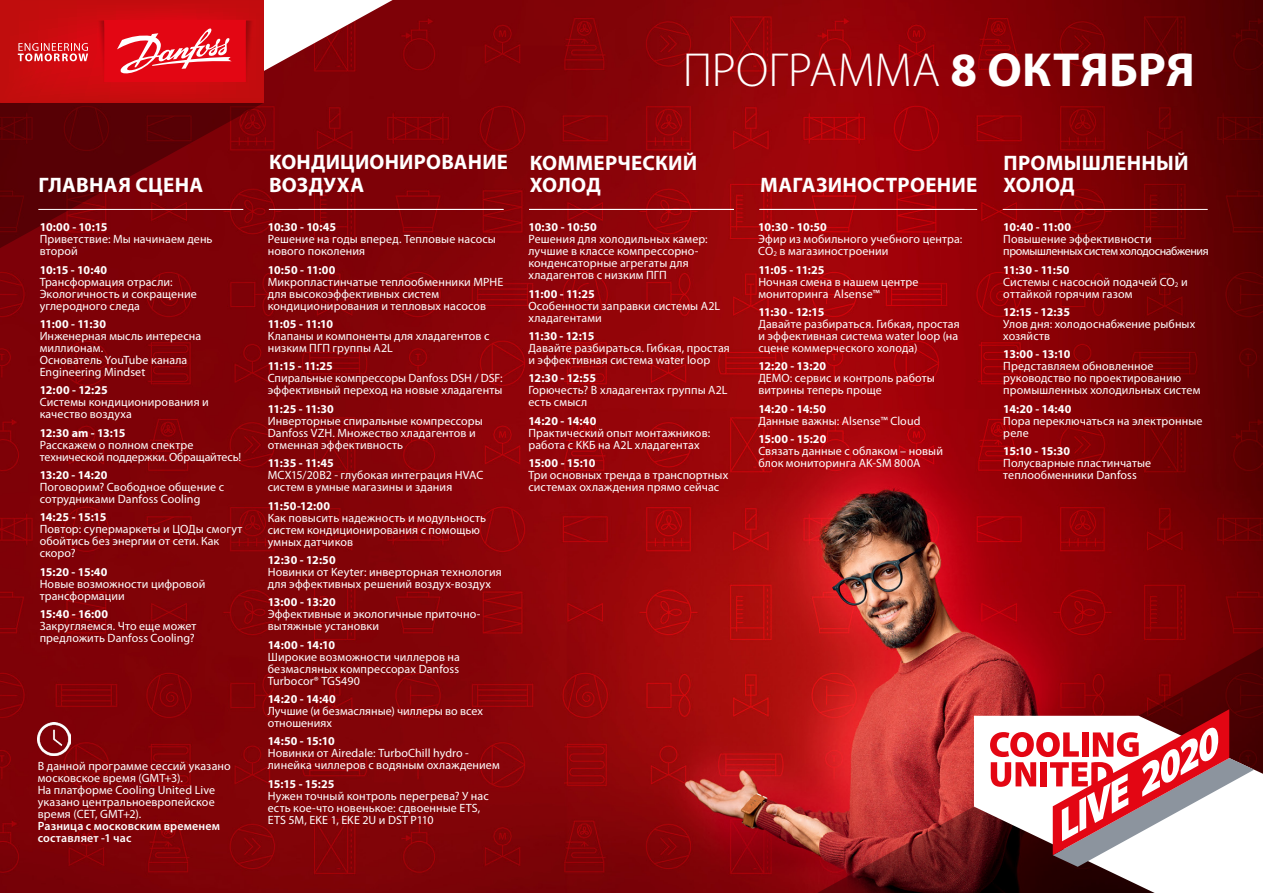
<style>
.page{position:relative;width:1263px;height:893px;background:#fff}
.page>*{position:absolute;margin:0;border:0;box-sizing:border-box;transform-origin:0 0}
.t1{font:300 48px "Myriad Pro";color:#fff}
.t2{font:700 21px/22.5px "Myriad Pro";letter-spacing:.01em;color:#fff}
.t3{font:12px/12px "Myriad Pro";letter-spacing:.01em;color:#fff}
.t4{font:700 12px "Myriad Pro";letter-spacing:-.03em;color:#fff}
.t5{font:12px/12px "Myriad Pro";letter-spacing:-.025em;color:#fff}
.t6{font:600 12px/12px "Myriad Pro";letter-spacing:.01em;color:#fff}
.s1{font-weight:700}
</style>
<div class="page">
<img style="left:0;top:0;width:1263px;height:893px">
<svg style="left:808px;top:600px;width:455px;height:293px;background:#a51f20"></svg>
<svg style="left:974px;top:716px;width:289px;height:177px"></svg>
<svg style="left:990px;top:709px;width:264px;height:158px"></svg>
<svg style="left:0;top:103px;width:263px;height:211px;background:#710006"></svg>
<svg style="left:1px;top:0;width:392px;height:103px;background:#c62e33"></svg>
<hr style="left:38px;top:209px;width:205px;height:1px;background:#fff">
<hr style="left:269px;top:209px;width:234px;height:1px;background:#fff">
<hr style="left:529px;top:209px;width:205px;height:1px;background:#fff">
<hr style="left:759px;top:209px;width:218px;height:1px;background:#fff">
<hr style="left:1003px;top:209px;width:205px;height:1px;background:#fff">
<img style="left:38px;top:723px;width:33px;height:33px">
<h1 class="t1" style="left:683px;top:41px;width:514px">ПРОГРАММА <span class="s1">8 ОКТЯБРЯ</span></h1>
<h2 class="t2" style="left:269px;top:150px;width:240px">КОНДИЦИОНИРОВАНИЕ<br>ВОЗДУХА</h2>
<h2 class="t2" style="left:530px;top:151px;width:169px">КОММЕРЧЕСКИЙ<br>ХОЛОД</h2>
<h2 class="t2" style="left:1003px;top:151px;width:187px">ПРОМЫШЛЕННЫЙ<br>ХОЛОД</h2>
<h2 class="t2" style="left:39px;top:173px;width:166px">ГЛАВНАЯ СЦЕНА</h2>
<h2 class="t2" style="left:760px;top:173px;width:219px">МАГАЗИНОСТРОЕНИЕ</h2>
<p class="t4" style="left:40px;top:219px;width:69px">10:00 - 10:15</p>
<p class="t3" style="left:40px;top:233px;width:174px">Приветствие: Мы начинаем день второй</p>
<p class="t4" style="left:40px;top:262px;width:69px">10:15 - 10:40</p>
<p class="t3" style="left:40px;top:275px;width:159px">Трансформация отрасли:<br>Экологичность и сокращение углеродного следа</p>
<p class="t4" style="left:40px;top:316px;width:68px">11:00 - 11:30</p>
<p class="t3" style="left:40px;top:330px;width:163px">Инженерная мысль интересна миллионам.<br>Основатель YouTube канала<br>Engineering Mindset</p>
<p class="t4" style="left:40px;top:382px;width:70px">12:00 - 12:25</p>
<p class="t3" style="left:40px;top:396px;width:171px">Системы кондиционирования и качество воздуха</p>
<p class="t4" style="left:40px;top:425px;width:87px">12:30 am - 13:15</p>
<p class="t3" style="left:40px;top:438px;width:203px">Расскажем о полном спектре технической поддержки. Обращайтесь!</p>
<p class="t4" style="left:40px;top:467px;width:69px">13:20 - 14:20</p>
<p class="t3" style="left:40px;top:481px;width:186px">Поговорим? Свободное общение с сотрудниками Danfoss Cooling</p>
<p class="t4" style="left:40px;top:510px;width:68px">14:25 - 15:15</p>
<p class="t3" style="left:40px;top:523px;width:204px">Повтор: супермаркеты и ЦОДы смогут обойтись без энергии от сети. Как скоро?</p>
<p class="t4" style="left:40px;top:564px;width:69px">15:20 - 15:40</p>
<p class="t3" style="left:40px;top:578px;width:167px">Новые возможности цифровой трансформации</p>
<p class="t4" style="left:40px;top:606px;width:70px">15:40 - 16:00</p>
<p class="t3" style="left:40px;top:620px;width:158px">Закругляемся. Что еще может предложить Danfoss Cooling?</p>
<p class="t3" style="left:38px;top:760px;width:194px">В данной программе сессий указано московское время (GMT+3).<br>На платформе Cooling United Live указано центральноевропейское время (CET, GMT+2).</p>
<p class="t6" style="left:38px;top:820px;width:184px">Разница с московским временем составляет -1 час</p>
<p class="t4" style="left:268px;top:219px;width:70px">10:30 - 10:45</p>
<p class="t3" style="left:268px;top:233px;width:230px">Решение на годы вперед. Тепловые насосы нового поколения</p>
<p class="t4" style="left:268px;top:262px;width:69px">10:50 - 11:00</p>
<p class="t3" style="left:268px;top:275px;width:237px">Микропластинчатые теплообменники MPHE для высокоэффективных систем кондиционирования и тепловых насосов</p>
<p class="t4" style="left:268px;top:316px;width:67px">11:05 - 11:10</p>
<p class="t3" style="left:268px;top:330px;width:223px">Клапаны и компоненты для хладагентов с низким ПГП группы A2L</p>
<p class="t4" style="left:268px;top:358px;width:67px">11:15 - 11:25</p>
<p class="t3" style="left:268px;top:372px;width:236px">Спиральные компрессоры Danfoss DSH / DSF: эффективный переход на новые хладагенты</p>
<p class="t4" style="left:268px;top:401px;width:68px">11:25 - 11:30</p>
<p class="t3" style="left:268px;top:414px;width:217px">Инверторные спиральные компрессоры<br>Danfoss VZH. Множество хладагентов и отменная эффективность</p>
<p class="t4" style="left:268px;top:455px;width:67px">11:35 - 11:45</p>
<p class="t3" style="left:268px;top:469px;width:217px">MCX15/20B2 - глубокая интеграция HVAC систем в умные магазины и здания</p>
<p class="t4" style="left:268px;top:498px;width:64px">11:50-12:00</p>
<p class="t3" style="left:268px;top:511px;width:220px">Как повысить надежность и модульность систем кондиционирования с помощью умных датчиков</p>
<p class="t4" style="left:268px;top:552px;width:69px">12:30 - 12:50</p>
<p class="t3" style="left:268px;top:566px;width:236px">Новинки от Keyter: инверторная технология для эффективных решений воздух-воздух</p>
<p class="t4" style="left:268px;top:594px;width:69px">13:00 - 13:20</p>
<p class="t3" style="left:268px;top:608px;width:214px">Эффективные и экологичные приточно&shy;вытяжные установки</p>
<p class="t4" style="left:268px;top:637px;width:69px">14:00 - 14:10</p>
<p class="t3" style="left:268px;top:650px;width:194px;text-align:justify">Широкие возможности чиллеров на безмасляных компрессорах Danfoss Turbocor® TGS490</p>
<p class="t4" style="left:268px;top:691px;width:70px">14:20 - 14:40</p>
<p class="t3" style="left:268px;top:705px;width:217px">Лучшие (и безмасляные) чиллеры во всех отношениях</p>
<p class="t4" style="left:268px;top:733px;width:68px">14:50 - 15:10</p>
<p class="t3" style="left:268px;top:747px;width:233px">Новинки от Airedale: TurboChill hydro - линейка чиллеров с водяным охлаждением</p>
<p class="t4" style="left:268px;top:776px;width:68px">15:15 - 15:25</p>
<p class="t3" style="left:268px;top:790px;width:222px">Нужен точный контроль перегрева? У нас есть кое-что новенькое: сдвоенные ETS,<br>ETS 5M, EKE 1, EKE 2U и DST P110</p>
<p class="t4" style="left:528px;top:219px;width:70px">10:30 - 10:50</p>
<p class="t3" style="left:528px;top:233px;width:181px">Решения для холодильных камер: лучшие в классе компрессорно&shy;конденсаторные агрегаты для хладагентов с низким ПГП</p>
<p class="t4" style="left:528px;top:286px;width:68px">11:00 - 11:25</p>
<p class="t3" style="left:528px;top:299px;width:193px">Особенности заправки системы A2L хладагентами</p>
<p class="t4" style="left:528px;top:328px;width:67px">11:30 - 12:15</p>
<p class="t3" style="left:528px;top:342px;width:203px">Давайте разбираться. Гибкая, простая и эффективная система water loop</p>
<p class="t4" style="left:528px;top:370px;width:69px">12:30 - 12:55</p>
<p class="t3" style="left:528px;top:384px;width:201px">Горючесть? В хладагентах группы A2L есть смысл</p>
<p class="t4" style="left:528px;top:413px;width:70px">14:20 - 14:40</p>
<p class="t3" style="left:528px;top:427px;width:183px">Практический опыт монтажников: работа с ККБ на A2L хладагентах</p>
<p class="t4" style="left:528px;top:455px;width:69px">15:00 - 15:10</p>
<p class="t3" style="left:528px;top:469px;width:201px">Три основных тренда в транспортных системах охлаждения прямо сейчас</p>
<p class="t4" style="left:758px;top:219px;width:70px">10:30 - 10:50</p>
<p class="t3" style="left:758px;top:233px;width:206px">Эфир из мобильного учебного центра:<br>CO<sub>2</sub> в магазиностроении</p>
<p class="t4" style="left:758px;top:262px;width:68px">11:05 - 11:25</p>
<p class="t3" style="left:758px;top:275px;width:162px">Ночная смена в нашем центре мониторинга Alsense™</p>
<p class="t4" style="left:758px;top:304px;width:67px">11:30 - 12:15</p>
<p class="t3" style="left:758px;top:318px;width:203px">Давайте разбираться. Гибкая, простая и эффективная система water loop (на сцене коммерческого холода)</p>
<p class="t4" style="left:758px;top:358px;width:69px">12:20 - 13:20</p>
<p class="t3" style="left:758px;top:372px;width:178px">ДЕМО: сервис и контроль работы витрины теперь проще</p>
<p class="t4" style="left:758px;top:401px;width:69px">14:20 - 14:50</p>
<p class="t3" style="left:758px;top:414px;width:164px">Данные важны: Alsense™ Cloud</p>
<p class="t4" style="left:758px;top:431px;width:70px">15:00 - 15:20</p>
<p class="t3" style="left:758px;top:445px;width:186px">Связать данные с облаком – новый блок мониторинга AK-SM 800A</p>
<p class="t4" style="left:1003px;top:219px;width:69px">10:40 - 11:00</p>
<p class="t5" style="left:1003px;top:233px;width:207px">Повышение эффективности промышленных систем холодоснабжения</p>
<p class="t3" style="left:1003px;top:263px;width:186px"><span class="s1">11:30 - 11:50<br></span>Системы с насосной подачей CO<sub>2</sub> и оттайкой горячим газом</p>
<p class="t4" style="left:1003px;top:304px;width:68px">12:15 - 12:35</p>
<p class="t3" style="left:1003px;top:318px;width:193px">Улов дня: холодоснабжение рыбных хозяйств</p>
<p class="t4" style="left:1003px;top:346px;width:69px">13:00 - 13:10</p>
<p class="t3" style="left:1003px;top:360px;width:199px">Представляем обновленное руководство по проектированию промышленных холодильных систем</p>
<p class="t4" style="left:1003px;top:401px;width:70px">14:20 - 14:40</p>
<p class="t3" style="left:1003px;top:414px;width:201px">Пора переключаться на электронные реле</p>
<p class="t4" style="left:1003px;top:443px;width:68px">15:10 - 15:30</p>
<p class="t3" style="left:1003px;top:457px;width:149px">Полусварные пластинчатые теплообменники Danfoss</p>
</div>
